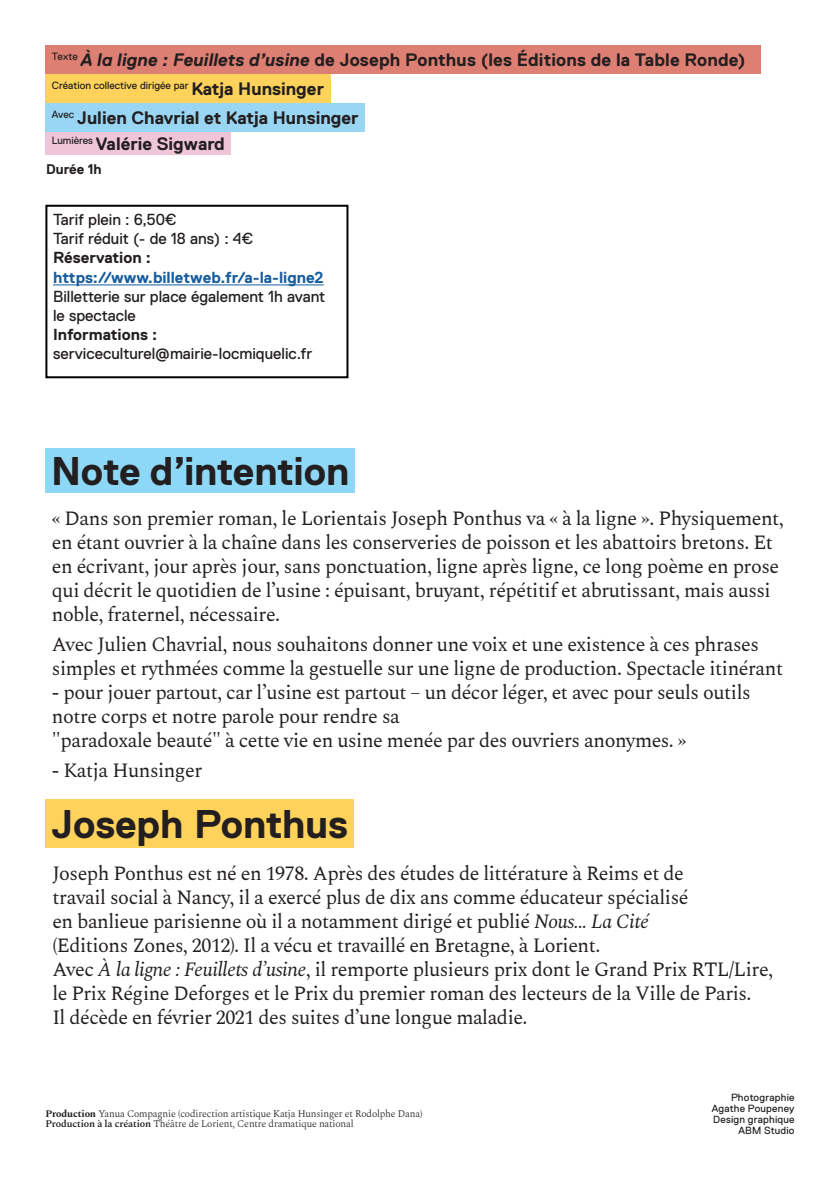
<style>
.page{position:relative;width:840px;height:1191px;background:#fff}
.page>*{position:absolute;margin:0;border:0;box-sizing:border-box;transform-origin:0 0}
.INT___TITRE{font:700 40px "Replica Std";letter-spacing:-.01em;color:#231f20}
.SPECTACLE___RÉSUMÉ{font:20px/24px "Spectral";letter-spacing:-.025em;color:#231f20}
.DISTRIBUTION___TEXTE{font:700 18px "Replica Std";letter-spacing:.01em;color:#231f20}
.LORIENT___TITRE_4{font:700 18px "Replica Std";color:#231f20}
.t1{font:16px/19.2px "Replica Std";color:#231f20}
.t2{font:700 16px "Replica Std";color:#175d9e}
.t3{font:700 16px "Replica Std";color:#231f20}
.SPECTACLE___INFOS_PR{font:700 14px "Replica Std";color:#231f20}
.MENTIONS_LÉGALES__CR{font:10.4px/11px "Replica Std";letter-spacing:.02em;color:#231f20;text-align:right}
.LORIENT___TITRE_4-2{font:10.4px "Replica Std";color:#231f20}
.À_VENIR___RÉSUMÉ{font:300 10px "Spectral";letter-spacing:-.015em;color:#231f20}
.s1{font-style:italic}
.s2{font-weight:700;font-size:18px}
.s3{font-weight:700}
.s4{font-weight:600}
</style>
<div class="page">
<div style="left:45px;top:74px;width:285px;height:30px;background:#fed25b"></div>
<div style="left:45px;top:104px;width:320px;height:28px;background:#98d6f3"></div>
<div style="left:45px;top:132px;width:186px;height:23px;background:#efc6d7"></div>
<div style="left:45px;top:45px;width:715px;height:29px;background:#de7f73"></div>
<div style="left:45px;top:448px;width:310px;height:45px;background:#8dd7f7"></div>
<div style="left:46px;top:799px;width:308px;height:48px;background:#fed25b"></div>
<hr style="left:53px;top:284px;width:270px;height:1px;background:#175d9e">
<div style="left:45px;top:205px;width:303px;height:173px;border:2px solid #000"></div>
<p class="DISTRIBUTION___TEXTE" style="left:52px;top:50px;width:694px"><sup>Texte</sup> <span class="s1">À la ligne : Feuillets d’usine</span> de Joseph Ponthus (les Éditions de la Table Ronde)</p>
<p class="LORIENT___TITRE_4-2" style="left:52px;top:80px;width:273px">Création collective dirigée par <span class="s2">Katja Hunsinger</span></p>
<p class="LORIENT___TITRE_4" style="left:52px;top:108px;width:308px"><sup>Avec</sup> Julien Chavrial et Katja Hunsinger</p>
<p class="LORIENT___TITRE_4" style="left:52px;top:134px;width:174px"><sup>Lumières</sup> Valérie Sigward</p>
<p class="SPECTACLE___INFOS_PR" style="left:46px;top:161px;width:57px">Durée 1h</p>
<p class="t1" style="left:53px;top:210px;width:125px">Tarif plein : 6,50€</p>
<p class="t1" style="left:53px;top:229px;width:201px">Tarif réduit (- de 18 ans) : 4€</p>
<p class="t3" style="left:53px;top:249px;width:99px">Réservation :</p>
<p class="t2" style="left:53px;top:268px;width:272px">https://www.billetweb.fr/a-la-ligne2</p>
<p class="t1" style="left:53px;top:287px;width:273px">Billetterie sur place également 1h avant le spectacle</p>
<p class="t3" style="left:53px;top:326px;width:106px">Informations :</p>
<p class="t1" style="left:53px;top:344px;width:261px">serviceculturel@mairie-locmiquelic.fr</p>
<p class="INT___TITRE" style="left:51px;top:449px;width:299px">Note d’intention</p>
<p class="SPECTACLE___RÉSUMÉ" style="left:52px;top:507px;width:733px">« Dans son premier roman, le Lorientais Joseph Ponthus va « à la ligne ». Physiquement, en étant ouvrier à la chaîne dans les conserveries de poisson et les abattoirs bretons. Et en écrivant, jour après jour, sans ponctuation, ligne après ligne, ce long poème en prose qui décrit le quotidien de l’usine : épuisant, bruyant, répétitif et abrutissant, mais aussi noble, fraternel, nécessaire.</p>
<p class="SPECTACLE___RÉSUMÉ" style="left:52px;top:633px;width:732px">Avec Julien Chavrial, nous souhaitons donner une voix et une existence à ces phrases simples et rythmées comme la gestuelle sur une ligne de production. Spectacle itinérant</p>
<p class="SPECTACLE___RÉSUMÉ" style="left:52px;top:681px;width:699px">- pour jouer partout, car l’usine est partout – un décor léger, et avec pour seuls outils notre corps et notre parole pour rendre sa</p>
<p class="SPECTACLE___RÉSUMÉ" style="left:52px;top:729px;width:635px">"paradoxale beauté" à cette vie en usine menée par des ouvriers anonymes. »</p>
<p class="SPECTACLE___RÉSUMÉ" style="left:52px;top:758px;width:152px">- Katja Hunsinger</p>
<p class="INT___TITRE" style="left:51px;top:801px;width:298px">Joseph Ponthus</p>
<p class="SPECTACLE___RÉSUMÉ" style="left:52px;top:862px;width:632px">Joseph Ponthus est né en 1978. Après des études de littérature à Reims et de</p>
<p class="SPECTACLE___RÉSUMÉ" style="left:52px;top:886px;width:637px">travail social à Nancy, il a exercé plus de dix ans comme éducateur spécialisé</p>
<p class="SPECTACLE___RÉSUMÉ" style="left:52px;top:910px;width:597px">en banlieue parisienne où il a notamment dirigé et publié <span class="s1">Nous... La Cité</span></p>
<p class="SPECTACLE___RÉSUMÉ" style="left:52px;top:934px;width:549px">(Editions Zones, 2012). Il a vécu et travaillé en Bretagne, à Lorient.</p>
<p class="SPECTACLE___RÉSUMÉ" style="left:52px;top:958px;width:722px">Avec <span class="s1">À la ligne : Feuillets d’usine</span>, il remporte plusieurs prix dont le Grand Prix RTL/Lire, le Prix Régine Deforges et le Prix du premier roman des lecteurs de la Ville de Paris.</p>
<p class="SPECTACLE___RÉSUMÉ" style="left:52px;top:1006px;width:476px">Il décède en février 2021 des suites d’une longue maladie.</p>
<p class="À_VENIR___RÉSUMÉ" style="left:45px;top:1106px;width:378px"><span class="s3">Production</span> Yanua Compagnie (codirection artistique Katja Hunsinger et Rodolphe Dana)</p>
<p class="À_VENIR___RÉSUMÉ" style="left:45px;top:1116px;width:309px"><span class="s4">Production à la création</span> Théâtre de Lorient, Centre dramatique national</p>
<p class="MENTIONS_LÉGALES__CR" style="left:711px;top:1092px;width:84px">Photographie<br>Agathe Poupeney<br>Design graphique<br>ABM Studio</p>
</div>
